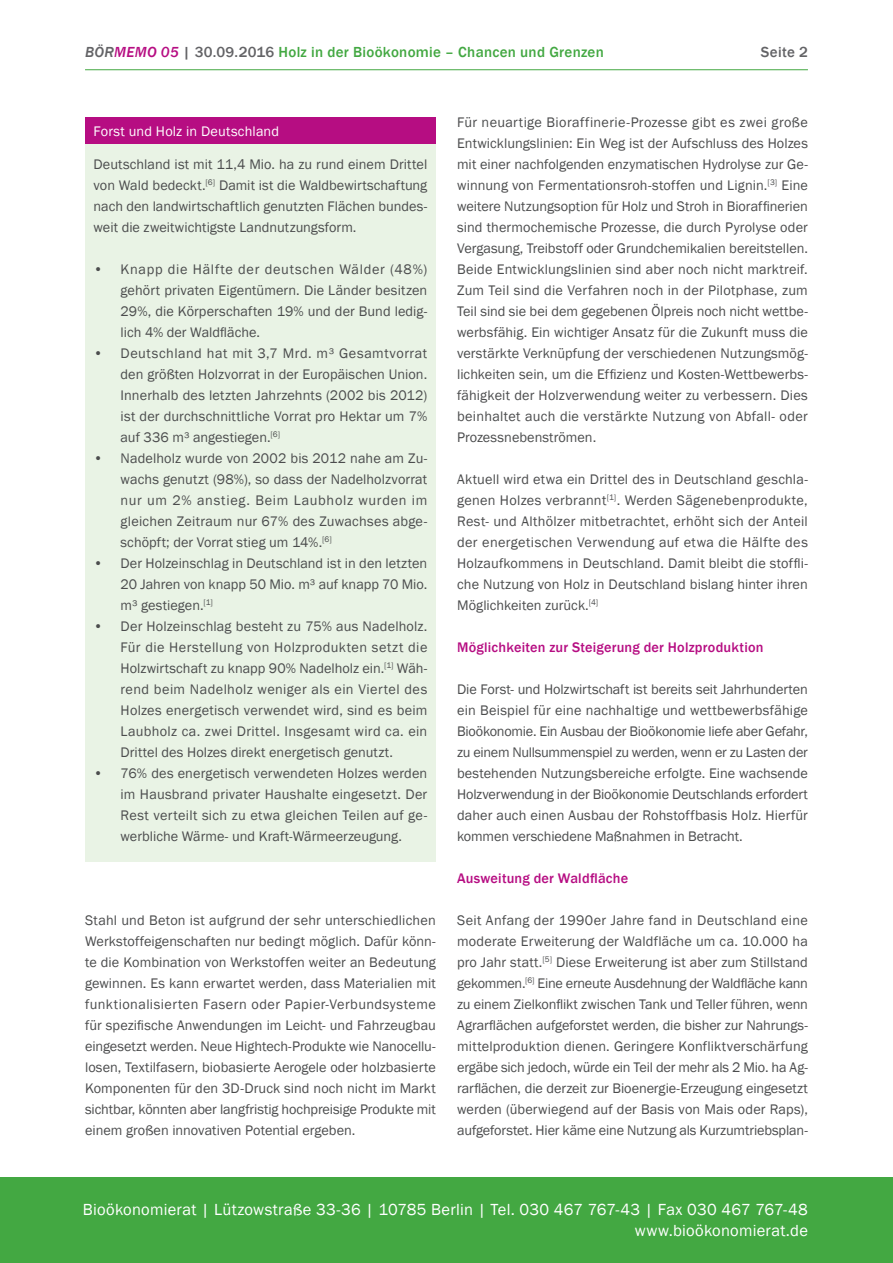
<style>
.page{position:relative;width:893px;height:1263px;background:#fff}
.page>*{position:absolute;margin:0;border:0;box-sizing:border-box;transform-origin:0 0}
.t1{font:16.5px/21px "Franklin Gothic";letter-spacing:.015em;color:#fff;text-align:right}
.t2{font:500 15px "Franklin Gothic";letter-spacing:.02em;color:#43a842}
.t3{font:500 15px "Franklin Gothic";letter-spacing:.02em;color:#636366}
.t4{font:14.25px/21px "Franklin Gothic";color:#4b4c4d;text-align:justify}
.t5{font:500 14.25px "Franklin Gothic";letter-spacing:.015em;color:#b60d82}
.t6{font:14.25px "Franklin Gothic";letter-spacing:.01em;color:#fff}
.s1{font-style:italic;color:#636366}
.s2{font-style:italic;color:#b60d82}
.s3{color:#636366}
</style>
<div class="page">
<div style="left:0;top:1177px;width:893px;height:86px;background:#43a842"></div>
<hr style="left:85px;top:69px;width:723px;height:1px;background:#43a842">
<div style="left:85px;top:117px;width:351px;height:27px;background:#b60d82"></div>
<div style="left:85px;top:144px;width:351px;height:718px;background:#e9f3e5"></div>
<p class="t2" style="left:85px;top:42px;width:520px"><span class="s1">BÖR</span><span class="s2">MEMO 05</span> <span class="s3">| 30.09.2016</span> Holz in der Bioökonomie – Chancen und Grenzen</p>
<p class="t3" style="left:761px;top:42px;width:48px">Seite 2</p>
<p class="t6" style="left:94px;top:122px;width:187px">Forst und Holz in Deutschland</p>
<p class="t4" style="left:94px;top:154px;width:335px">Deutschland ist mit 11,4 Mio. ha zu rund einem Drittel von Wald bedeckt.<sup>[6]</sup> Damit ist die Waldbewirtschaftung nach den landwirtschaftlich genutzten Flächen bundes&shy;weit die zweitwichtigste Landnutzungsform.</p>
<p class="t4" style="left:121px;top:259px;width:308px;text-indent:-27px">• Knapp die Hälfte der deutschen Wälder (48%) gehört privaten Eigentümern. Die Länder besitzen 29%, die Körperschaften 19% und der Bund ledig&shy;lich 4% der Waldfläche.</p>
<p class="t4" style="left:121px;top:343px;width:308px;text-indent:-27px">• Deutschland hat mit 3,7 Mrd. m³ Gesamtvorrat den größten Holzvorrat in der Europäischen Union.<br>Innerhalb des letzten Jahrzehnts (2002 bis 2012) ist der durchschnittliche Vorrat pro Hektar um 7% auf 336 m³ angestiegen.<sup>[6]</sup></p>
<p class="t4" style="left:121px;top:448px;width:308px;text-indent:-27px">• Nadelholz wurde von 2002 bis 2012 nahe am Zu&shy;wachs genutzt (98%), so dass der Nadelholzvorrat nur um 2% anstieg. Beim Laubholz wurden im gleichen Zeitraum nur 67% des Zuwachses abge&shy;schöpft; der Vorrat stieg um 14%.<sup>[6]</sup></p>
<p class="t4" style="left:121px;top:553px;width:308px;text-indent:-27px">• Der Holzeinschlag in Deutschland ist in den letzten 20 Jahren von knapp 50 Mio. m³ auf knapp 70 Mio. m³ gestiegen.<sup>[1]</sup></p>
<p class="t4" style="left:121px;top:616px;width:308px;text-indent:-27px">• Der Holzeinschlag besteht zu 75% aus Nadelholz.<br>Für die Herstellung von Holzprodukten setzt die Holzwirtschaft zu knapp 90% Nadelholz ein.<sup>[1]</sup> Wäh&shy;rend beim Nadelholz weniger als ein Viertel des Holzes energetisch verwendet wird, sind es beim Laubholz ca. zwei Drittel. Insgesamt wird ca. ein Drittel des Holzes direkt energetisch genutzt.</p>
<p class="t4" style="left:121px;top:763px;width:308px;text-indent:-27px">• 76% des energetisch verwendeten Holzes werden im Hausbrand privater Haushalte eingesetzt. Der Rest verteilt sich zu etwa gleichen Teilen auf ge&shy;werbliche Wärme- und Kraft-Wärmeerzeugung.</p>
<p class="t4" style="left:85px;top:910px;width:352px">Stahl und Beton ist aufgrund der sehr unterschiedlichen Werkstoffeigenschaften nur bedingt möglich. Dafür könn&shy;te die Kombination von Werkstoffen weiter an Bedeutung gewinnen. Es kann erwartet werden, dass Materialien mit funktionalisierten Fasern oder Papier-Verbundsysteme für spezifische Anwendungen im Leicht- und Fahrzeugbau eingesetzt werden. Neue Hightech-Produkte wie Nanocellu&shy;losen, Textilfasern, biobasierte Aerogele oder holzbasierte Komponenten für den 3D-Druck sind noch nicht im Markt sichtbar, könnten aber langfristig hochpreisige Produkte mit einem großen innovativen Potential ergeben.</p>
<p class="t4" style="left:457px;top:112px;width:352px">Für neuartige Bioraffinerie-Prozesse gibt es zwei große Entwicklungslinien: Ein Weg ist der Aufschluss des Holzes mit einer nachfolgenden enzymatischen Hydrolyse zur Ge&shy;winnung von Fermentationsroh-stoffen und Lignin.<sup>[3]</sup> Eine weitere Nutzungsoption für Holz und Stroh in Bioraffinerien sind thermochemische Prozesse, die durch Pyrolyse oder Vergasung, Treibstoff oder Grundchemikalien bereitstellen.<br>Beide Entwicklungslinien sind aber noch nicht marktreif.<br>Zum Teil sind die Verfahren noch in der Pilotphase, zum Teil sind sie bei dem gegebenen Ölpreis noch nicht wettbe&shy;werbsfähig. Ein wichtiger Ansatz für die Zukunft muss die verstärkte Verknüpfung der verschiedenen Nutzungsmög&shy;lichkeiten sein, um die Effizienz und Kosten-Wettbewerbs&shy;fähigkeit der Holzverwendung weiter zu verbessern. Dies beinhaltet auch die verstärkte Nutzung von Abfall- oder Prozessnebenströmen.</p>
<p class="t4" style="left:457px;top:469px;width:352px">Aktuell wird etwa ein Drittel des in Deutschland geschla&shy;genen Holzes verbrannt<sup>[1]</sup>. Werden Sägenebenprodukte, Rest- und Althölzer mitbetrachtet, erhöht sich der Anteil der energetischen Verwendung auf etwa die Hälfte des Holzaufkommens in Deutschland. Damit bleibt die stoffli&shy;che Nutzung von Holz in Deutschland bislang hinter ihren Möglichkeiten zurück.<sup>[4]</sup></p>
<p class="t5" style="left:457px;top:638px;width:308px">Möglichkeiten zur Steigerung der Holzproduktion</p>
<p class="t4" style="left:457px;top:679px;width:352px">Die Forst- und Holzwirtschaft ist bereits seit Jahrhunderten ein Beispiel für eine nachhaltige und wettbewerbsfähige Bioökonomie. Ein Ausbau der Bioökonomie liefe aber Gefahr, zu einem Nullsummenspiel zu werden, wenn er zu Lasten der bestehenden Nutzungsbereiche erfolgte. Eine wachsende Holzverwendung in der Bioökonomie Deutschlands erfordert daher auch einen Ausbau der Rohstoffbasis Holz. Hierfür kommen verschiedene Maßnahmen in Betracht.</p>
<p class="t5" style="left:457px;top:869px;width:173px">Ausweitung der Waldfläche</p>
<p class="t4" style="left:457px;top:910px;width:352px">Seit Anfang der 1990er Jahre fand in Deutschland eine moderate Erweiterung der Waldfläche um ca. 10.000 ha pro Jahr statt.<sup>[5]</sup> Diese Erweiterung ist aber zum Stillstand gekommen.<sup>[6]</sup> Eine erneute Ausdehnung der Waldfläche kann zu einem Zielkonflikt zwischen Tank und Teller führen, wenn Agrarflächen aufgeforstet werden, die bisher zur Nahrungs&shy;mittelproduktion dienen. Geringere Konfliktverschärfung ergäbe sich jedoch, würde ein Teil der mehr als 2 Mio. ha Ag&shy;rarflächen, die derzeit zur Bioenergie-Erzeugung eingesetzt werden (überwiegend auf der Basis von Mais oder Raps), aufgeforstet. Hier käme eine Nutzung als Kurzumtriebsplan-</p>
<p class="t1" style="left:83px;top:1200px;width:726px">Bioökonomierat | Lützowstraße 33-36 | 10785 Berlin | Tel. 030 467 767-43 | Fax 030 467 767-48 www.bioökonomierat.de</p>
</div>
